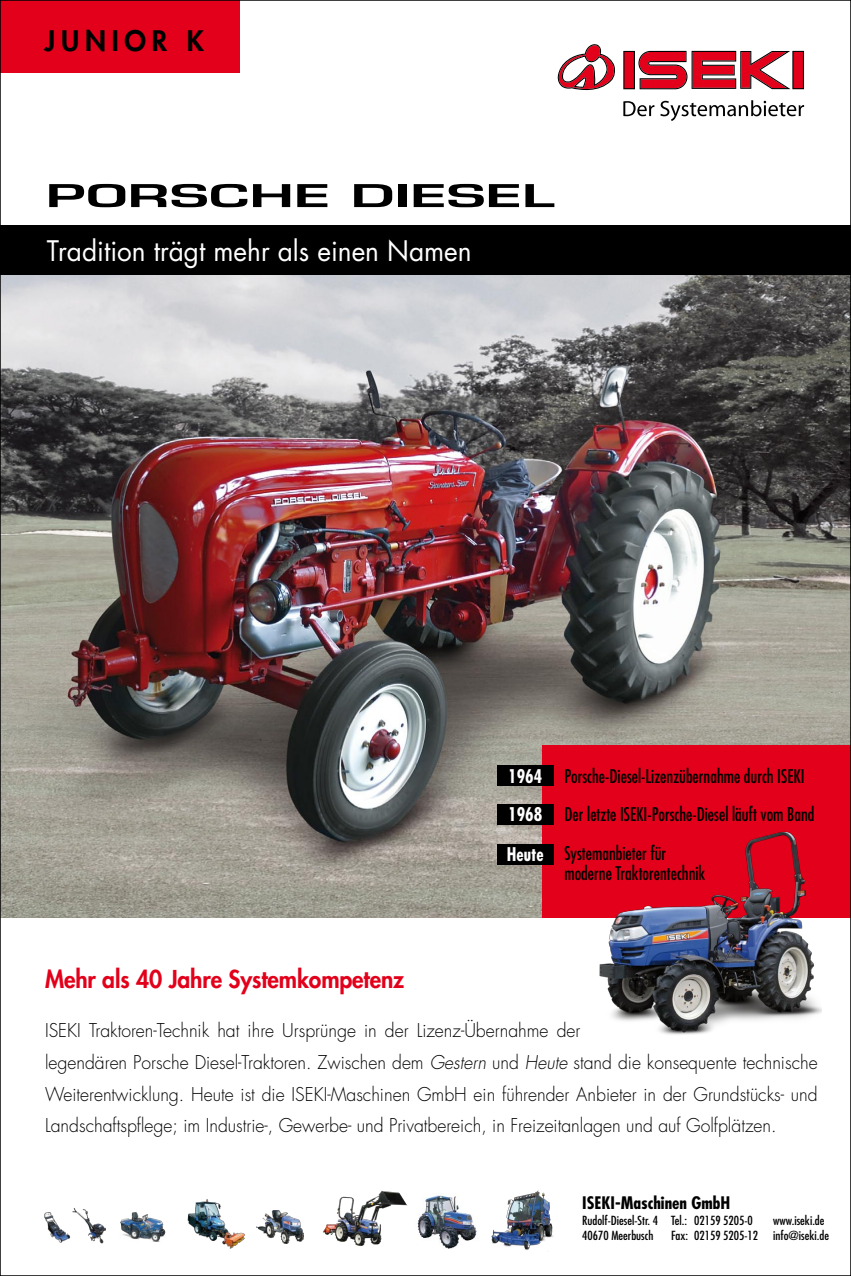
<style>
.page{position:relative;width:851px;height:1276px;background:#fff}
.page>*{position:absolute;margin:0;border:0;box-sizing:border-box;transform-origin:0 0}
.t1{font:30.6px "Square 721 Dm Normal";color:#000;scale:1.9 1}
.t2{font:27.55px "Futura Std";color:#fff;scale:.95 1}
.t3{font:800 27.55px "Futura Std";letter-spacing:.21em;color:#000}
.t4{font:800 24px "Futura Std";letter-spacing:-.005em;color:#e2001a;scale:.95 1}
.t5{font:300 18.5px/31.6px "Futura Std";color:#000;scale:.95 1}
.t6{font:condensed 18.35px/38.8px "Futura Std";color:#000;scale:.95 1}
.t7{font:700 condensed 18.35px "Futura Std";color:#fff;scale:.95 1}
.t8{font:700 condensed 16.85px "Futura Std";color:#000;scale:1.05 1}
.t9{font:condensed 12.25px/15.3px "Futura Std";color:#000;scale:1.05 1}
.s1{font-style:italic}
</style>
<div class="page">
<div style="left:0;top:226px;width:850px;height:63px;background:#000"></div>
<img style="left:2px;top:275px;width:846px;height:643px">
<svg style="left:557px;top:44px;width:58px;height:47px"></svg>
<svg style="left:623px;top:51px;width:180px;height:38px"></svg>
<svg style="left:623px;top:101px;width:31px;height:15px"></svg>
<svg style="left:660px;top:100px;width:144px;height:21px"></svg>
<div style="left:0;top:0;width:239px;height:73px;background:#e2001a"></div>
<div style="left:542px;top:745px;width:308px;height:173px;background:#e2001a"></div>
<img style="left:417px;top:1195px;width:60px;height:54px">
<img style="left:120px;top:1212px;width:46px;height:30px">
<img style="left:491px;top:1190px;width:62px;height:60px">
<img style="left:44px;top:1212px;width:29px;height:31px">
<img style="left:256px;top:1210px;width:47px;height:33px">
<img style="left:323px;top:1191px;width:84px;height:55px">
<img style="left:188px;top:1199px;width:57px;height:49px">
<img style="left:73px;top:1208px;width:32px;height:35px">
<img style="left:599px;top:831px;width:222px;height:204px">
<div style="left:497px;top:803px;width:56px;height:21px;background:#000"></div>
<div style="left:497px;top:765px;width:56px;height:21px;background:#000"></div>
<div style="left:497px;top:844px;width:56px;height:21px;background:#000"></div>
<h2 class="t3" style="left:45px;top:23px;width:161px">JUNIOR K</h2>
<h1 class="t1" style="left:46px;top:177px;width:269px">PORSCHE DIESEL</h1>
<h2 class="t2" style="left:47px;top:233px;width:448px">Tradition trägt mehr als einen Namen</h2>
<p class="t4" style="left:45px;top:964px;width:379px">Mehr als 40 Jahre Systemkompetenz</p>
<p class="t7" style="left:508px;top:764px;width:37px">1964</p>
<p class="t7" style="left:508px;top:803px;width:37px">1968</p>
<p class="t7" style="left:506px;top:843px;width:40px">Heute</p>
<p class="t6" style="left:564px;top:756px;width:264px">Porsche-Diesel-Lizenzübernahme durch ISEKI<br>Der letzte ISEKI-Porsche-Diesel läuft vom Band<br>Systemanbieter für</p>
<p class="t6" style="left:564px;top:853px;width:150px">moderne Traktorentechnik</p>
<p class="t5" style="left:45px;top:1015px;width:814px">ISEKI Traktoren-Technik hat ihre Ursprünge in der Lizenz-Übernahme der<br>legendären Porsche Diesel-Traktoren. Zwischen dem <span class="s1">Gestern</span> und <span class="s1">Heute</span> stand die konsequente technische Weiterentwicklung. Heute ist die ISEKI-Maschinen GmbH ein führender Anbieter in der Grundstücks- und Landschaftspflege; im Industrie-, Gewerbe- und Privatbereich, in Freizeitanlagen und auf Golfplätzen.</p>
<p class="t8" style="left:582px;top:1192px;width:142px">ISEKI-Maschinen GmbH</p>
<p class="t9" style="left:582px;top:1212px;width:74px">Rudolf-Diesel-Str. 4<br>40670 Meerbusch</p>
<p class="t9" style="left:671px;top:1212px;width:84px">Tel.: 02159 5205-0<br>Fax: 02159 5205-12</p>
<p class="t9" style="left:773px;top:1212px;width:55px">www.iseki.de info@iseki.de</p>
</div>
